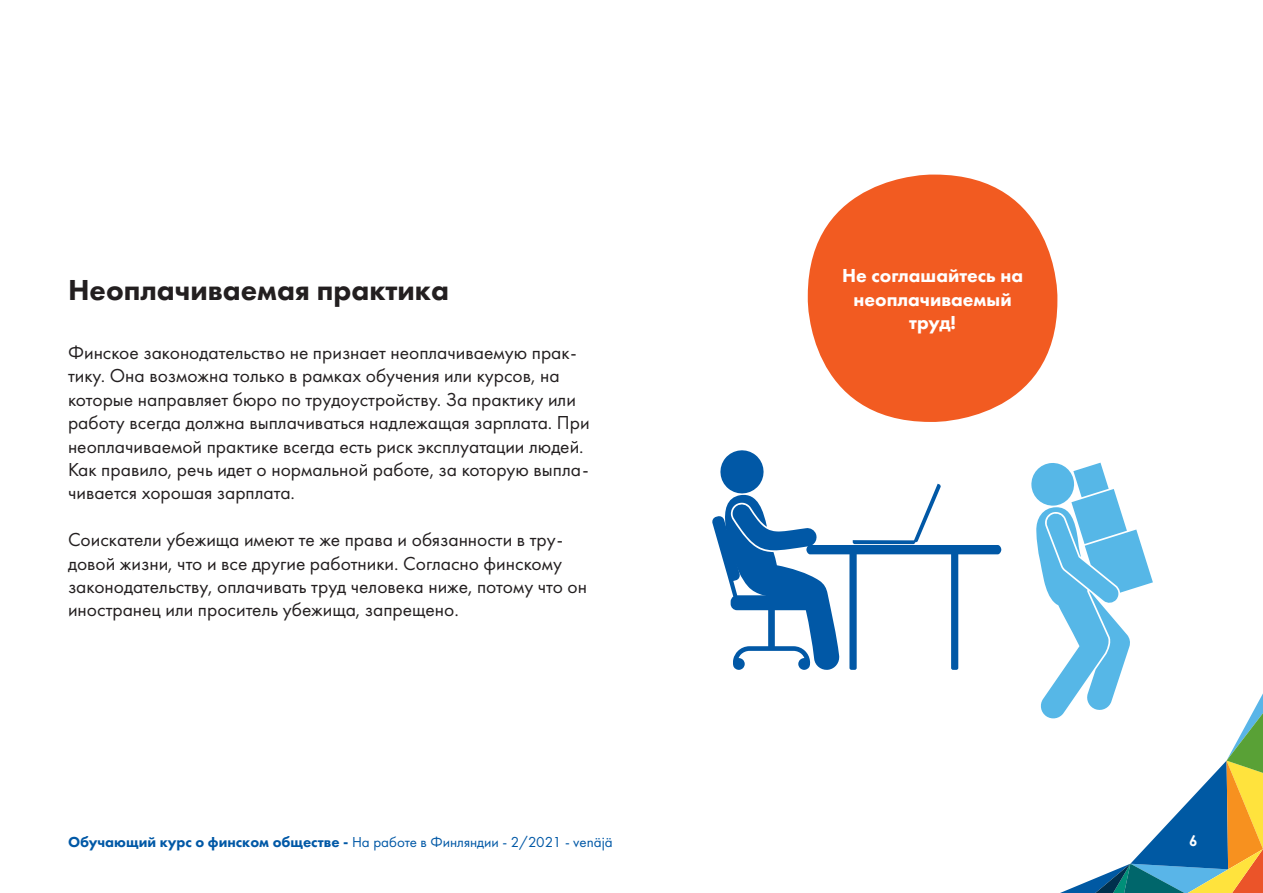
<style>
.page{position:relative;width:1263px;height:893px;background:#fff}
.page>*{position:absolute;margin:0;border:0;box-sizing:border-box;transform-origin:0 0}
.t1{font:800 30px "Futura PT";color:#231f20}
.t2{font:19.5px/23.4px "Futura PT";color:#231f20}
.t3{font:800 19.5px/23.4px "Futura PT";color:#fff;text-align:center}
.t4{font:15px "Futura PT";color:#0158a6}
.t5{font:700 15px "Century Gothic Pro";color:#fff}
.s1{font-weight:800}
</style>
<div class="page">
<div style="left:808px;top:175px;width:249px;height:247px;background:#f25b21;border-radius:122px"></div>
<svg style="left:712px;top:450px;width:551px;height:443px"></svg>
<p class="t1" style="left:68px;top:271px;width:383px">Неоплачиваемая практика</p>
<p class="t2" style="left:68px;top:341px;width:523px">Финское законодательство не признает неоплачиваемую прак&shy;тику. Она возможна только в рамках обучения или курсов, на которые направляет бюро по трудоустройству. За практику или работу всегда должна выплачиваться надлежащая зарплата. При неоплачиваемой практике всегда есть риск эксплуатации людей.<br>Как правило, речь идет о нормальной работе, за которую выпла&shy;чивается хорошая зарплата.</p>
<p class="t2" style="left:68px;top:528px;width:521px">Соискатели убежища имеют те же права и обязанности в тру&shy;довой жизни, что и все другие работники. Согласно финскому законодательству, оплачивать труд человека ниже, потому что он иностранец или проситель убежища, запрещено.</p>
<p class="t3" style="left:842px;top:264px;width:182px">Не соглашайтесь на неоплачиваемый труд!</p>
<p class="t4" style="left:68px;top:833px;width:546px"><span class="s1">Обучающий курс о финском обществе -</span> На работе в Финляндии - 2/2021 - venäjä</p>
<p class="t5" style="left:1189px;top:831px;width:10px">6</p>
</div>
